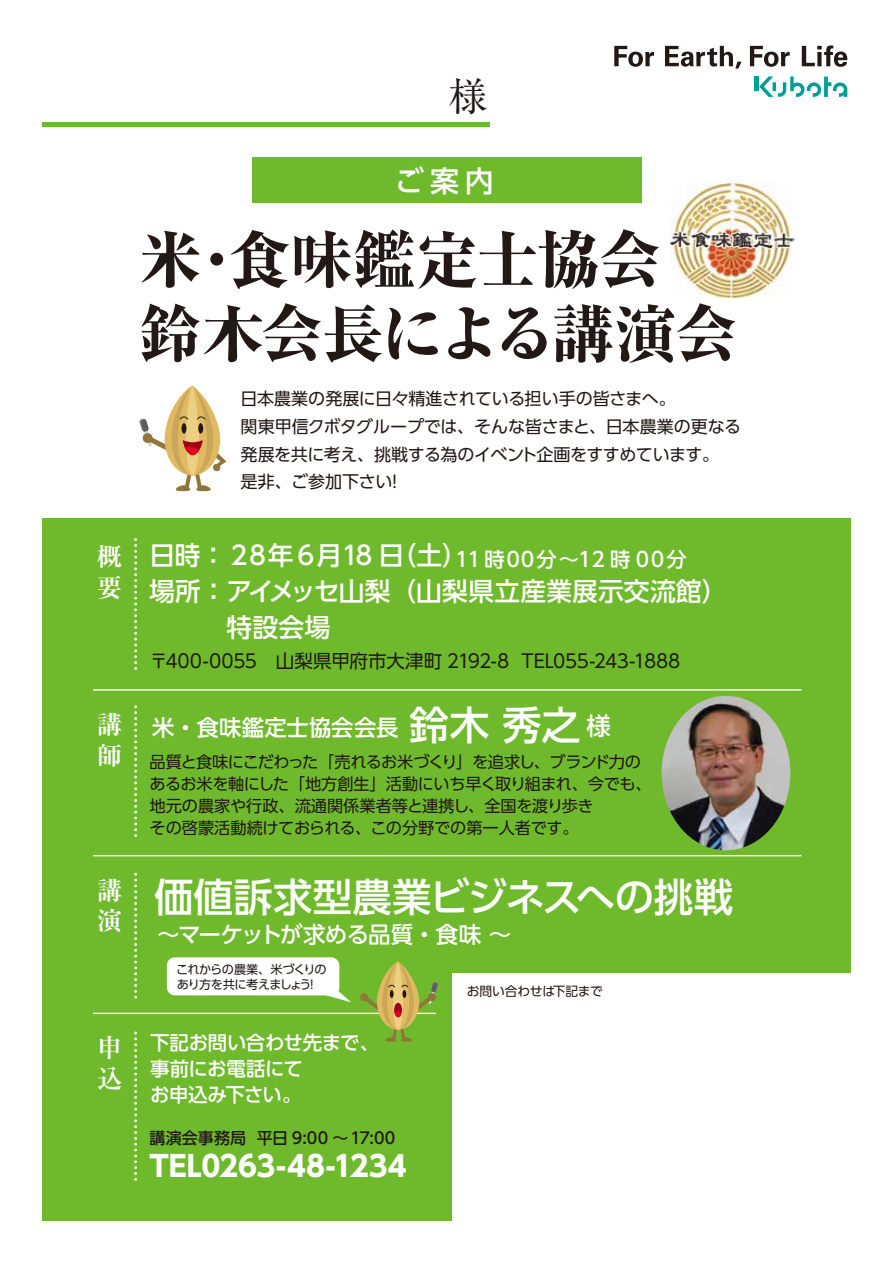
<style>
.page{position:relative;width:893px;height:1263px;background:#fff}
.page>*{position:absolute;margin:0;border:0;box-sizing:border-box;transform-origin:0 0}
.t1{font:800 62.85px/74.1px "Ryumin Pro";letter-spacing:-.03em;color:#221815}
.t2{font:500 39.45px "UD Shin Go Pro";color:#fff}
.t3{font:39px "Ryumin Pro";color:#221815}
.t4{font:500 28.95px "UD Shin Go Pro";color:#fff}
.t5{font:700 28.65px "UD Shin Go Pro";letter-spacing:-.005em;color:#fff}
.t6{font:500 25.65px/35.7px "UD Shin Go Pro";letter-spacing:.005em;color:#fff}
.t7{font:700 25.5px/30.6px "Ryumin Pro";color:#fff}
.t8{font:500 24.3px "UD Shin Go Pro";color:#fff}
.t9{font:500 22.65px "UD Shin Go Pro";letter-spacing:-.035em;color:#fff}
.t10{font:500 22.2px "UD Shin Go Pro";letter-spacing:.01em;color:#fff}
.t11{font:500 20.25px "UD Shin Go Pro";letter-spacing:-.085em;color:#fff}
.t12{font:500 19.5px/26px "UD Shin Go Pro";letter-spacing:-.02em;color:#fff}
.t13{font:18.6px "UD Shin Go Pro";letter-spacing:-.015em;color:#221815}
.t14{font:16.95px/27.9px "UD Shin Go Pro";letter-spacing:-.02em;color:#221815}
.t15{font:16.2px/22.2px "UD Shin Go Pro";letter-spacing:-.02em;color:#221815}
.t16{font:500 15.9px "UD Shin Go Pro";letter-spacing:.01em;color:#221815}
.t17{font:12.75px "UD Shin Go Pro";letter-spacing:-.015em;color:#221815}
.t18{font:12.15px/15.1px "UD Shin Go Pro";letter-spacing:-.06em;color:#221815}
</style>
<div class="page">
<div style="left:43px;top:518px;width:808px;height:702px;background:#6fba2c"></div>
<hr style="left:754px;top:76px;width:4px;height:15px;background:#009e96">
<svg style="left:759px;top:76px;width:88px;height:21px"></svg>
<svg style="left:750px;top:46px;width:40px;height:21px"></svg>
<svg style="left:614px;top:46px;width:40px;height:21px"></svg>
<svg style="left:665px;top:46px;width:77px;height:23px"></svg>
<svg style="left:802px;top:45px;width:45px;height:22px"></svg>
<hr style="left:43px;top:122px;width:447px;height:4px;background:#6fba2c">
<svg style="left:139px;top:386px;width:87px;height:105px"></svg>
<div style="left:252px;top:157px;width:390px;height:45px;background:#6fba2c"></div>
<div style="left:452px;top:973px;width:428px;height:278px;background:#fff"></div>
<svg style="left:134px;top:539px;width:3px;height:131px"></svg>
<svg style="left:134px;top:1033px;width:3px;height:146px"></svg>
<svg style="left:134px;top:707px;width:3px;height:130px"></svg>
<svg style="left:134px;top:874px;width:3px;height:125px"></svg>
<hr style="left:93px;top:689px;width:708px;height:2px;background:#fff">
<hr style="left:93px;top:855px;width:708px;height:1px;background:#fff">
<hr style="left:93px;top:1013px;width:343px;height:1px;background:#fff">
<svg style="left:360px;top:961px;width:79px;height:81px"></svg>
<div style="left:167px;top:957px;width:172px;height:38px;background:#fff;border-radius:8px"></div>
<svg style="left:314px;top:980px;width:37px;height:22px"></svg>
<img style="left:662px;top:696px;width:128px;height:154px">
<img style="left:670px;top:182px;width:124px;height:116px">
<h3 class="t3" style="left:448px;top:66px;width:40px">様</h3>
<h3 class="t4" style="left:395px;top:157px;width:101px">ご案内</h3>
<h1 class="t1" style="left:139px;top:218px;width:600px">米・食味鑑定士協会鈴木会長による講演会</h1>
<p class="t14" style="left:240px;top:384px;width:502px">日本農業の発展に日々精進されている担い手の皆さまへ。<br>関東甲信クボタグループでは、そんな皆さまと、日本農業の更なる発展を共に考え、挑戦する為のイベント企画をすすめています。<br>是非、ご参加下さい！</p>
<h3 class="t7" style="left:97px;top:540px;width:26px">概要</h3>
<h3 class="t7" style="left:97px;top:708px;width:26px">講師</h3>
<h3 class="t7" style="left:97px;top:873px;width:26px">講演</h3>
<h3 class="t7" style="left:97px;top:1031px;width:26px">申込</h3>
<h3 class="t6" style="left:149px;top:537px;width:580px">日時：２8年6月１8 日（土）<br>場所：アイメッセ山梨（山梨県立産業展示交流館）　　　特設会場</h3>
<p class="t11" style="left:452px;top:543px;width:236px">１1 時００分～１2 時 0０分</p>
<p class="t13" style="left:149px;top:646px;width:532px">〒400-0055　山梨県甲府市大津町 2192-8 TEL055-243-1888</p>
<h2 class="t2" style="left:410px;top:693px;width:172px">鈴木 秀之</h2>
<p class="t15" style="left:149px;top:750px;width:504px">品質と食味にこだわった「売れるお米づくり」を追求し、ブランド力のあるお米を軸にした「地方創生」活動にいち早く取り組まれ、今でも、地元の農家や行政、流通関係業者等と連携し、全国を渡り歩き<br>その啓蒙活動続けておられる、この分野での第一人者です。</p>
<h3 class="t10" style="left:152px;top:710px;width:248px">米・食味鑑定士協会会長</h3>
<h3 class="t8" style="left:586px;top:706px;width:26px">様</h3>
<h2 class="t2" style="left:154px;top:864px;width:581px">価値訴求型農業ビジネスへの挑戦</h2>
<h3 class="t9" style="left:157px;top:916px;width:356px">～マーケットが求める品質・食味 ～</h3>
<p class="t18" style="left:176px;top:961px;width:152px">これからの農業、米づくりのあり方を共に考えましょう！</p>
<p class="t12" style="left:150px;top:1029px;width:230px">下記お問い合わせ先まで、事前にお電話にて<br>お申込み下さい。</p>
<p class="t16" style="left:149px;top:1125px;width:247px">講演会事務局 平日 9:00 ～17:00</p>
<h3 class="t5" style="left:149px;top:1143px;width:259px">TEL0263-48-1234</h3>
<p class="t17" style="left:467px;top:981px;width:138px">お問い合わせは下記まで</p>
</div>
